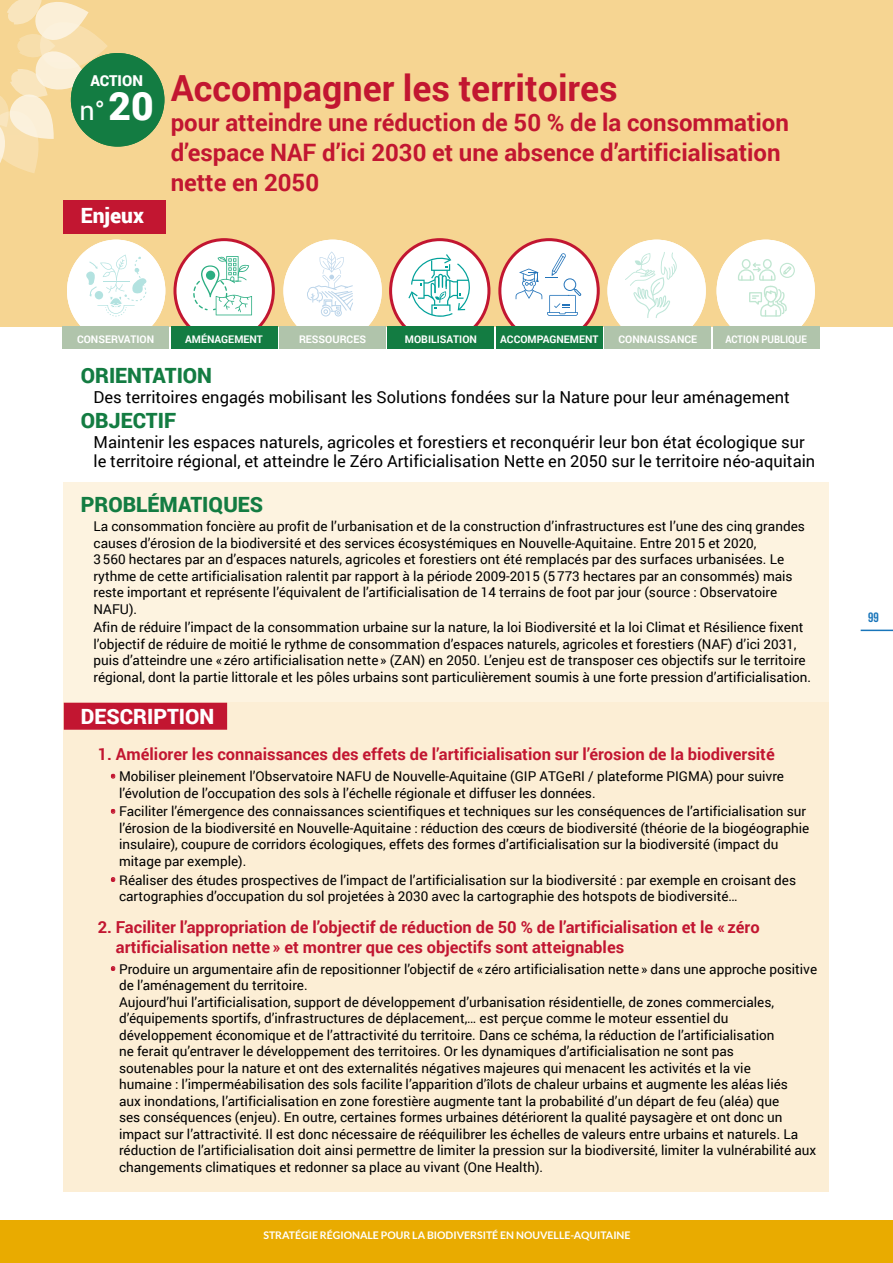
<style>
.page{position:relative;width:893px;height:1263px;background:#fff}
.page>*{position:absolute;margin:0;border:0;box-sizing:border-box;transform-origin:0 0}
.t1{font:900 39px "Roboto";color:#fff}
.Titre{font:700 36px "Roboto";color:#c21631}
.Bulle_ACTION{font:27px "Roboto";color:#fff}
.Titre_peit{font:700 24px/30px "Roboto";color:#c21631}
._01_Orientation_-_Ob{font:900 21px "Roboto";color:#137c42}
._03_CONTENUS_-_titre{font:900 21px "Roboto";color:#fff}
._02__Problematique{font:900 21px "Roboto";color:#137c42}
._01_Orientation_-_Ob-2{font:16.5px/19.5px "Roboto";color:#000}
._03_CONTENUS_paragra{font:700 16.5px/19.5px "Roboto";color:#c21631}
.Bulle_ACTION-2{font:900 15px "Roboto";color:#fff}
._02__Problematique-2{font:13.5px/16.5px "Roboto";color:#000}
.t2{font:700 13.5px "Bebas Neue";color:#1875ba}
.Roboto{font:700 10.5px "Roboto";color:#fff}
.t3{font:700 10.5px "Lato";color:#fff}
.Roboto-2{font:700 10.5px "Roboto";color:#fff;scale:.91 1}
.s1{font-weight:900;font-size:39px}
.s2{font-weight:900;color:#c21631}
</style>
<div class="page">
<div style="left:0;top:1220px;width:893px;height:43px;background:#e9ab00"></div>
<div style="left:0;top:0;width:893px;height:326px;background:#f6d592"></div>
<div style="left:64px;top:482px;width:765px;height:53px;background:#fdf3e0"></div>
<div style="left:64px;top:508px;width:765px;height:126px;background:#fdf3e0"></div>
<div style="left:64px;top:610px;width:765px;height:92px;background:#fdf3e0"></div>
<div style="left:64px;top:702px;width:765px;height:45px;background:#fceed5"></div>
<div style="left:64px;top:703px;width:163px;height:27px;background:#c21631"></div>
<div style="left:64px;top:743px;width:765px;height:39px;background:#fceed5"></div>
<div style="left:64px;top:750px;width:765px;height:68px;background:#fceed5"></div>
<div style="left:64px;top:785px;width:765px;height:101px;background:#fceed5"></div>
<div style="left:64px;top:853px;width:765px;height:69px;background:#fceed5"></div>
<div style="left:64px;top:916px;width:765px;height:58px;background:#fceed5"></div>
<div style="left:64px;top:942px;width:765px;height:250px;background:#fceed5"></div>
<svg style="left:0;top:0;width:107px;height:173px"></svg>
<div style="left:64px;top:200px;width:102px;height:33px;background:#c21631"></div>
<hr style="left:861px;top:630px;width:32px;height:1px;background:#1875ba">
<div style="left:67px;top:240px;width:98px;height:102px;background:#fff;border-radius:50%"></div>
<svg style="left:86px;top:254px;width:61px;height:62px"></svg>
<div style="left:65px;top:238px;width:102px;height:105px;border:3px solid #c21631;border-radius:50%"></div>
<div style="left:63px;top:326px;width:106px;height:23px;background:#b0c4ab"></div>
<div style="left:175px;top:240px;width:98px;height:102px;background:#fff;border-radius:50%"></div>
<svg style="left:193px;top:256px;width:59px;height:59px"></svg>
<div style="left:173px;top:238px;width:102px;height:105px;border:3px solid #c21631;border-radius:50%"></div>
<div style="left:171px;top:326px;width:106px;height:23px;background:#137c42"></div>
<div style="left:283px;top:240px;width:99px;height:102px;background:#fff;border-radius:50%"></div>
<div style="left:335px;top:309px;width:7px;height:7px;border:1px solid #1d71b8;border-radius:50%"></div>
<svg style="left:307px;top:251px;width:46px;height:64px"></svg>
<div style="left:321px;top:307px;width:9px;height:9px;border:1px solid #1d71b8;border-radius:50%"></div>
<div style="left:282px;top:238px;width:101px;height:105px;border:3px solid #c21631;border-radius:50%"></div>
<div style="left:279px;top:326px;width:107px;height:23px;background:#b0c4ab"></div>
<div style="left:391px;top:240px;width:98px;height:102px;background:#fff;border-radius:50%"></div>
<svg style="left:408px;top:254px;width:62px;height:63px"></svg>
<div style="left:389px;top:238px;width:101px;height:105px;border:3px solid #c21631;border-radius:50%"></div>
<div style="left:388px;top:326px;width:106px;height:23px;background:#137c42"></div>
<div style="left:500px;top:240px;width:98px;height:102px;background:#fff;border-radius:50%"></div>
<svg style="left:516px;top:253px;width:66px;height:63px"></svg>
<div style="left:564px;top:278px;width:12px;height:13px;border:1px solid #2474ba;border-radius:50%"></div>
<div style="left:498px;top:238px;width:102px;height:105px;border:3px solid #c21631;border-radius:50%"></div>
<div style="left:496px;top:326px;width:107px;height:23px;background:#137c42"></div>
<div style="left:607px;top:240px;width:99px;height:102px;background:#fff;border-radius:50%"></div>
<svg style="left:625px;top:252px;width:52px;height:66px"></svg>
<div style="left:606px;top:238px;width:101px;height:105px;border:3px solid #c21631;border-radius:50%"></div>
<div style="left:605px;top:326px;width:106px;height:23px;background:#b0c4ab"></div>
<div style="left:717px;top:240px;width:98px;height:102px;background:#fff;border-radius:50%"></div>
<div style="left:742px;top:259px;width:9px;height:10px;border:1px solid #2fac66;border-radius:50%"></div>
<div style="left:763px;top:259px;width:9px;height:10px;border:1px solid #2fac66;border-radius:50%"></div>
<svg style="left:738px;top:261px;width:54px;height:56px"></svg>
<div style="left:780px;top:263px;width:15px;height:15px;border:1px solid #2fac66;border-radius:50%"></div>
<div style="left:715px;top:238px;width:101px;height:105px;border:3px solid #c21631;border-radius:50%"></div>
<div style="left:713px;top:326px;width:106px;height:23px;background:#b0c4ab"></div>
<div style="left:71px;top:53px;width:93px;height:94px;background:#137c42;border-radius:50%"></div>
<p class="Bulle_ACTION-2" style="left:90px;top:70px;width:54px">ACTION</p>
<p class="Bulle_ACTION" style="left:80px;top:92px;width:76px">n°<span class="s1">20</span></p>
<h1 class="t1" style="left:109px;top:79px;width:24px">0</h1>
<h3 class="_03_CONTENUS_-_titre" style="left:81px;top:201px;width:65px">Enjeux</h3>
<p class="Titre" style="left:171px;top:63px;width:449px">Accompagner les territoires</p>
<p class="Titre_peit" style="left:171px;top:107px;width:620px">pour atteindre une réduction de 50 % de la consommation d’espace NAF d’ici 2030 et une absence d’artificialisation nette en 2050</p>
<p class="Roboto" style="left:77px;top:332px;width:79px">CONSERVATION</p>
<p class="Roboto" style="left:185px;top:332px;width:79px">AMÉNAGEMENT</p>
<p class="Roboto" style="left:299px;top:332px;width:69px">RESSOURCES</p>
<p class="Roboto" style="left:405px;top:332px;width:73px">MOBILISATION</p>
<p class="Roboto" style="left:500px;top:332px;width:100px">ACCOMPAGNEMENT</p>
<p class="Roboto" style="left:618px;top:332px;width:80px">CONNAISSANCE</p>
<p class="Roboto-2" style="left:725px;top:332px;width:91px">ACTION PUBLIQUE</p>
<p class="_01_Orientation_-_Ob" style="left:81px;top:361px;width:133px">ORIENTATION</p>
<p class="_01_Orientation_-_Ob-2" style="left:94px;top:387px;width:698px">Des territoires engagés mobilisant les Solutions fondées sur la Nature pour leur aménagement</p>
<p class="_01_Orientation_-_Ob" style="left:81px;top:406px;width:97px">OBJECTIF</p>
<p class="_01_Orientation_-_Ob-2" style="left:94px;top:432px;width:723px">Maintenir les espaces naturels, agricoles et forestiers et reconquérir leur bon état écologique sur le territoire régional, et atteindre le Zéro Artificialisation Nette en 2050 sur le territoire néo-aquitain</p>
<p class="_02__Problematique" style="left:81px;top:490px;width:184px">PROBLÉMATIQUES</p>
<p class="_02__Problematique-2" style="left:94px;top:517px;width:713px">La consommation foncière au profit de l’urbanisation et de la construction d’infrastructures est l’une des cinq grandes causes d’érosion de la biodiversité et des services écosystémiques en Nouvelle-Aquitaine. Entre 2015 et 2020,<br>3560 hectares par an d’espaces naturels, agricoles et forestiers ont été remplacés par des surfaces urbanisées. Le rythme de cette artificialisation ralentit par rapport à la période 2009-2015 (5773 hectares par an consommés) mais reste important et représente l’équivalent de l’artificialisation de 14 terrains de foot par jour (source : Observatoire NAFU).</p>
<p class="_02__Problematique-2" style="left:94px;top:619px;width:719px">Afin de réduire l’impact de la consommation urbaine sur la nature, la loi Biodiversité et la loi Climat et Résilience fixent l’objectif de réduire de moitié le rythme de consommation d’espaces naturels, agricoles et forestiers (NAF) d’ici 2031, puis d’atteindre une «zéro artificialisation nette» (ZAN) en 2050. L’enjeu est de transposer ces objectifs sur le territoire régional, dont la partie littorale et les pôles urbains sont particulièrement soumis à une forte pression d’artificialisation.</p>
<p class="_03_CONTENUS_-_titre" style="left:81px;top:702px;width:135px">DESCRIPTION</p>
<p class="_03_CONTENUS_paragra" style="left:98px;top:744px;width:678px">1. Améliorer les connaissances des effets de l’artificialisation sur l’érosion de la biodiversité</p>
<p class="_02__Problematique-2" style="left:119px;top:768px;width:666px;text-indent:-9px"><span class="s2">•</span> Mobiliser pleinement l’Observatoire NAFU de Nouvelle-Aquitaine (GIP ATGeRI / plateforme PIGMA) pour suivre l’évolution de l’occupation des sols à l’échelle régionale et diffuser les données.</p>
<p class="_02__Problematique-2" style="left:119px;top:803px;width:692px;text-indent:-9px"><span class="s2">•</span> Faciliter l’émergence des connaissances scientifiques et techniques sur les conséquences de l’artificialisation sur l’érosion de la biodiversité en Nouvelle-Aquitaine : réduction des cœurs de biodiversité (théorie de la biogéographie insulaire), coupure de corridors écologiques, effets des formes d’artificialisation sur la biodiversité (impact du mitage par exemple).</p>
<p class="_02__Problematique-2" style="left:119px;top:871px;width:678px;text-indent:-9px"><span class="s2">•</span> Réaliser des études prospectives de l’impact de l’artificialisation sur la biodiversité : par exemple en croisant des cartographies d’occupation du sol projetées à 2030 avec la cartographie des hotspots de biodiversité…</p>
<p class="_03_CONTENUS_paragra" style="left:116px;top:917px;width:645px;text-indent:-18px">2. Faciliter l’appropriation de l’objectif de réduction de 50 % de l’artificialisation et le «zéro artificialisation nette» et montrer que ces objectifs sont atteignables</p>
<p class="_02__Problematique-2" style="left:119px;top:960px;width:700px;text-indent:-9px"><span class="s2">•</span> Produire un argumentaire afin de repositionner l’objectif de «zéro artificialisation nette» dans une approche positive de l’aménagement du territoire.<br>Aujourd’hui l’artificialisation, support de développement d’urbanisation résidentielle, de zones commerciales, d’équipements sportifs, d’infrastructures de déplacement,… est perçue comme le moteur essentiel du développement économique et de l’attractivité du territoire. Dans ce schéma, la réduction de l’artificialisation<br>ne ferait qu’entraver le développement des territoires. Or les dynamiques d’artificialisation ne sont pas<br>soutenables pour la nature et ont des externalités négatives majeures qui menacent les activités et la vie<br>humaine : l’imperméabilisation des sols facilite l’apparition d’îlots de chaleur urbains et augmente les aléas liés<br>aux inondations, l’artificialisation en zone forestière augmente tant la probabilité d’un départ de feu (aléa) que<br>ses conséquences (enjeu). En outre, certaines formes urbaines détériorent la qualité paysagère et ont donc un impact sur l’attractivité. Il est donc nécessaire de rééquilibrer les échelles de valeurs entre urbains et naturels. La réduction de l’artificialisation doit ainsi permettre de limiter la pression sur la biodiversité, limiter la vulnérabilité aux changements climatiques et redonner sa place au vivant (One Health).</p>
<p class="t3" style="left:263px;top:1229px;width:369px">STRATÉGIE RÉGIONALE POUR LA BIODIVERSITÉ EN NOUVELLE-AQUITAINE</p>
<p class="t2" style="left:868px;top:610px;width:12px">99</p>
</div>
